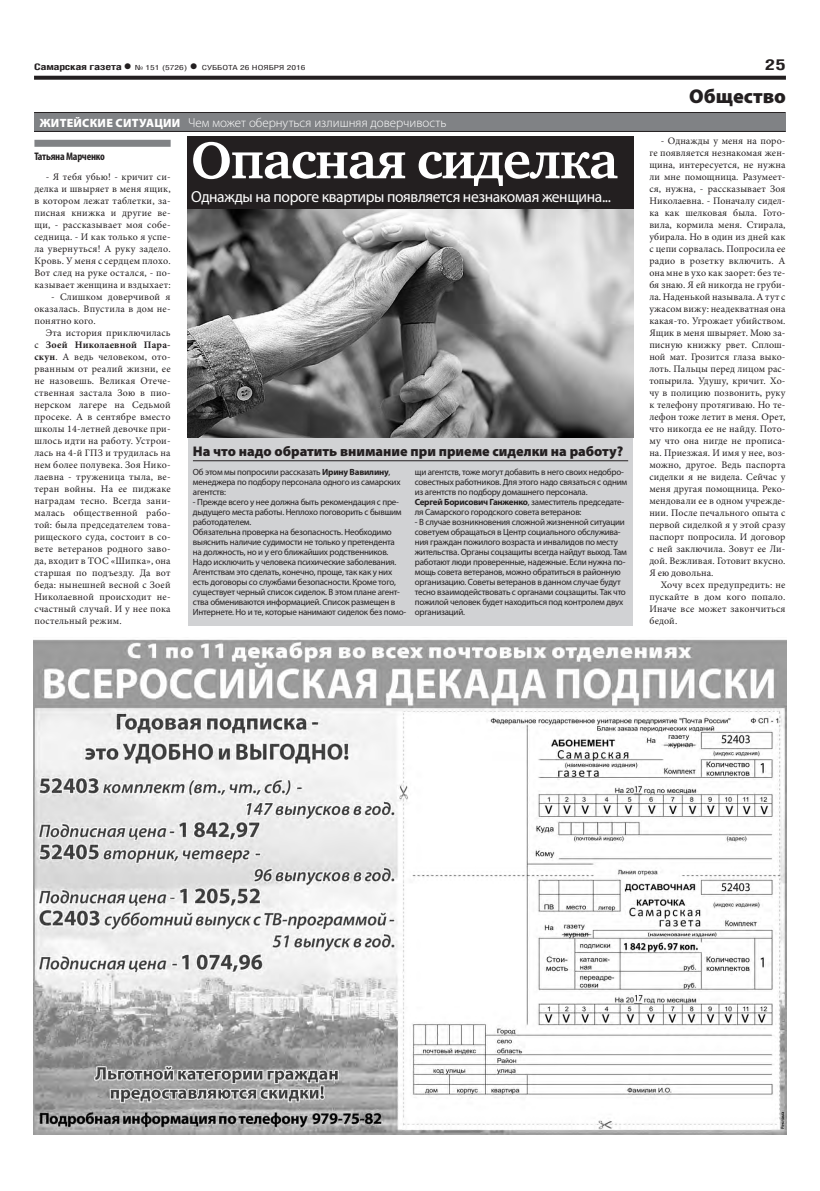
<style>
.page{position:relative;width:820px;height:1191px;background:#fff}
.page>*{position:absolute;margin:0;border:0;box-sizing:border-box;transform-origin:0 0}
.заголовок{font:700 53px "Charter C";letter-spacing:-.025em;color:#fff}
.t1{font:900 20px "Myriad Pro";color:#231f20}
.подзаголовок{font:16px "Myriad Pro";letter-spacing:-.025em;color:#fff}
.t2{font:700 15px "Helios Cond";color:#231f20;scale:1.4 1}
.допблок_подзаголовок{font:900 14px "Myriad Pro";color:#231f20}
.РУБРИКА{font:300 13px "Myriad Pro";color:#fff}
.автор_чб{font:700 condensed 11px "Myriad Pro";letter-spacing:-.02em;color:#231f20}
.ОСНОВНОЙ{font:10px/12px "Minion Pro";letter-spacing:.02em;color:#231f20;text-align:justify}
.допблок_текст{font:9px/10px "Myriad Pro";letter-spacing:-.025em;color:#231f20}
.t3{font:700 9px "Helios Cond";letter-spacing:-.02em;color:#231f20;scale:1.4 1}
.t4{font:7px "Helios Cond";color:#231f20;scale:1.4 1}
.s1{font-size:16px}
.s2{font-weight:700;font-size:16px}
.s3{font-weight:900;font-size:12px}
.s4{font-weight:700}
</style>
<div class="page">
<svg style="left:34px;top:76px;width:751px;height:4px;background:#322f2f"></svg>
<img style="left:187px;top:208px;width:446px;height:230px">
<div style="left:187px;top:439px;width:445px;height:187px;background:#d1d2d4"></div>
<div style="left:34px;top:113px;width:751px;height:18px;background:#808285"></div>
<hr style="left:34px;top:112px;width:751px;height:1px;background:#231f20">
<hr style="left:34px;top:131px;width:751px;height:1px;background:#231f20">
<div style="left:34px;top:140px;width:136px;height:7px;background:#808285"></div>
<img style="left:33px;top:639px;width:753px;height:495px">
<hr style="left:193px;top:460px;width:435px;height:1px;background:#231f20">
<div style="left:187px;top:136px;width:446px;height:72px;background:#231f20"></div>
<p class="t3" style="left:34px;top:61px;width:71px">Самарская газета<span class="s1">•</span></p>
<p class="t4" style="left:135px;top:63px;width:123px">№ 151 (5726) <span class="s2">•</span> СУББОТА 26 НОЯБРЯ 2016</p>
<p class="t2" style="left:764px;top:55px;width:17px">25</p>
<p class="t1" style="left:689px;top:85px;width:98px">Общество</p>
<p class="РУБРИКА" style="left:40px;top:115px;width:408px"><span class="s3">ЖИТЕЙСКИЕ СИТУАЦИИ</span> Чем может обернуться излишняя доверчивость</p>
<p class="автор_чб" style="left:34px;top:150px;width:72px">Татьяна Марченко</p>
<p class="ОСНОВНОЙ" style="left:34px;top:171px;width:138px;text-indent:11px">- Я тебя убью! - кричит си&shy;делка и швыряет в меня ящик, в котором лежат таблетки, за&shy;писная книжка и другие ве&shy;щи, - рассказывает моя собе&shy;седница. - И как только я успе&shy;ла увернуться! А руку задело.<br>Кровь. У меня с сердцем плохо.<br>Вот след на руке остался, - по&shy;казывает женщина и вздыхает:</p>
<p class="ОСНОВНОЙ" style="left:34px;top:291px;width:138px;text-indent:17px">- Слишком доверчивой я оказалась. Впустила в дом не&shy;понятно кого.</p>
<p class="ОСНОВНОЙ" style="left:34px;top:327px;width:138px;text-indent:11px">Эта история приключилась с <span class="s4">Зоей Николаевной Пара&shy;скун</span>. А ведь человеком, ото&shy;рванным от реалий жизни, ее не назовешь. Великая Отече&shy;ственная застала Зою в пио&shy;нерском лагере на Седьмой просеке. А в сентябре вместо школы 14-летней девочке при&shy;шлось идти на работу. Устрои&shy;лась на 4-й ГПЗ и трудилась на нем более полувека. Зоя Нико&shy;лаевна - труженица тыла, ве&shy;теран войны. На ее пиджаке наградам тесно. Всегда зани&shy;малась общественной рабо&shy;той: была председателем това&shy;рищеского суда, состоит в со&shy;вете ветеранов родного заво&shy;да, входит в ТОС «Шипка», она старшая по подъезду. Да вот беда: нынешней весной с Зоей Николаевной происходит не&shy;счастный случай. И у нее пока постельный режим.</p>
<p class="ОСНОВНОЙ" style="left:649px;top:135px;width:138px;text-indent:11px">- Однажды у меня на поро&shy;ге появляется незнакомая жен&shy;щина, интересуется, не нужна ли мне помощница. Разумеет&shy;ся, нужна, - рассказывает Зоя Николаевна. - Поначалу сидел&shy;ка как шелковая была. Гото&shy;вила, кормила меня. Стирала, убирала. Но в один из дней как с цепи сорвалась. Попросила ее радио в розетку включить. А она мне в ухо как заорет: без те&shy;бя знаю. Я ей никогда не груби&shy;ла. Наденькой называла. А тут с ужасом вижу: неадекватная она какая-то. Угрожает убийством.<br>Ящик в меня швыряет. Мою за&shy;писную книжку рвет. Сплош&shy;ной мат. Грозится глаза выко&shy;лоть. Пальцы перед лицом рас&shy;топырила. Удушу, кричит. Хо&shy;чу в полицию позвонить, руку к телефону протягиваю. Но те&shy;лефон тоже летит в меня. Орет, что никогда ее не найду. Пото&shy;му что она нигде не прописа&shy;на. Приезжая. И имя у нее, воз&shy;можно, другое. Ведь паспорта сиделки я не видела. Сейчас у меня другая помощница. Реко&shy;мендовали ее в одном учрежде&shy;нии. После печального опыта с первой сиделкой я у этой сразу паспорт попросила. И договор с ней заключила. Зовут ее Ли&shy;дой. Вежливая. Готовит вкусно.<br>Я ею довольна.</p>
<p class="ОСНОВНОЙ" style="left:649px;top:579px;width:138px;text-indent:11px">Хочу всех предупредить: не пускайте в дом кого попало.<br>Иначе все может закончиться бедой.</p>
<p class="заголовок" style="left:191px;top:131px;width:428px">Опасная сиделка</p>
<p class="подзаголовок" style="left:191px;top:187px;width:421px">Однажды на пороге квартиры появляется незнакомая женщина...</p>
<p class="допблок_подзаголовок" style="left:193px;top:443px;width:431px">На что надо обратить внимание при приеме сиделки на работу?</p>
<p class="допблок_текст" style="left:414px;top:467px;width:214px">щи агентств, тоже могут добавить в него своих недобро&shy;совестных работников. Для этого надо связаться с одним из агентств по подбору домашнего персонала.</p>
<p class="допблок_текст" style="left:414px;top:497px;width:211px"><span class="s4">Сергей Борисович Ганженко</span>, заместитель председате&shy;ля Самарского городского совета ветеранов:</p>
<p class="допблок_текст" style="left:414px;top:517px;width:213px">- В случае возникновения сложной жизненной ситуации советуем обращаться в Центр социального обслужива&shy;ния граждан пожилого возраста и инвалидов по месту жительства. Органы соцзащиты всегда найдут выход. Там работают люди проверенные, надежные. Если нужна по&shy;мощь совета ветеранов, можно обратиться в районную организацию. Советы ветеранов в данном случае будут тесно взаимодействовать с органами соцзащиты. Так что пожилой человек будет находиться под контролем двух организаций.</p>
<p class="допблок_текст" style="left:193px;top:467px;width:209px">Об этом мы попросили рассказать <span class="s4">Ирину Вавилину</span>, менеджера по подбору персонала одного из самарских агентств:</p>
<p class="допблок_текст" style="left:193px;top:497px;width:210px">- Прежде всего у нее должна быть рекомендация с пре&shy;дыдущего места работы. Неплохо поговорить с бывшим работодателем.</p>
<p class="допблок_текст" style="left:193px;top:527px;width:215px">Обязательна проверка на безопасность. Необходимо выяснить наличие судимости не только у претендента<br>на должность, но и у его ближайших родственников.<br>Надо исключить у человека психические заболевания.<br>Агентствам это сделать, конечно, проще, так как у них есть договоры со службами безопасности. Кроме того, существует черный список сиделок. В этом плане агент&shy;ства обмениваются информацией. Список размещен в Интернете. Но и те, которые нанимают сиделок без помо-</p>
</div>
